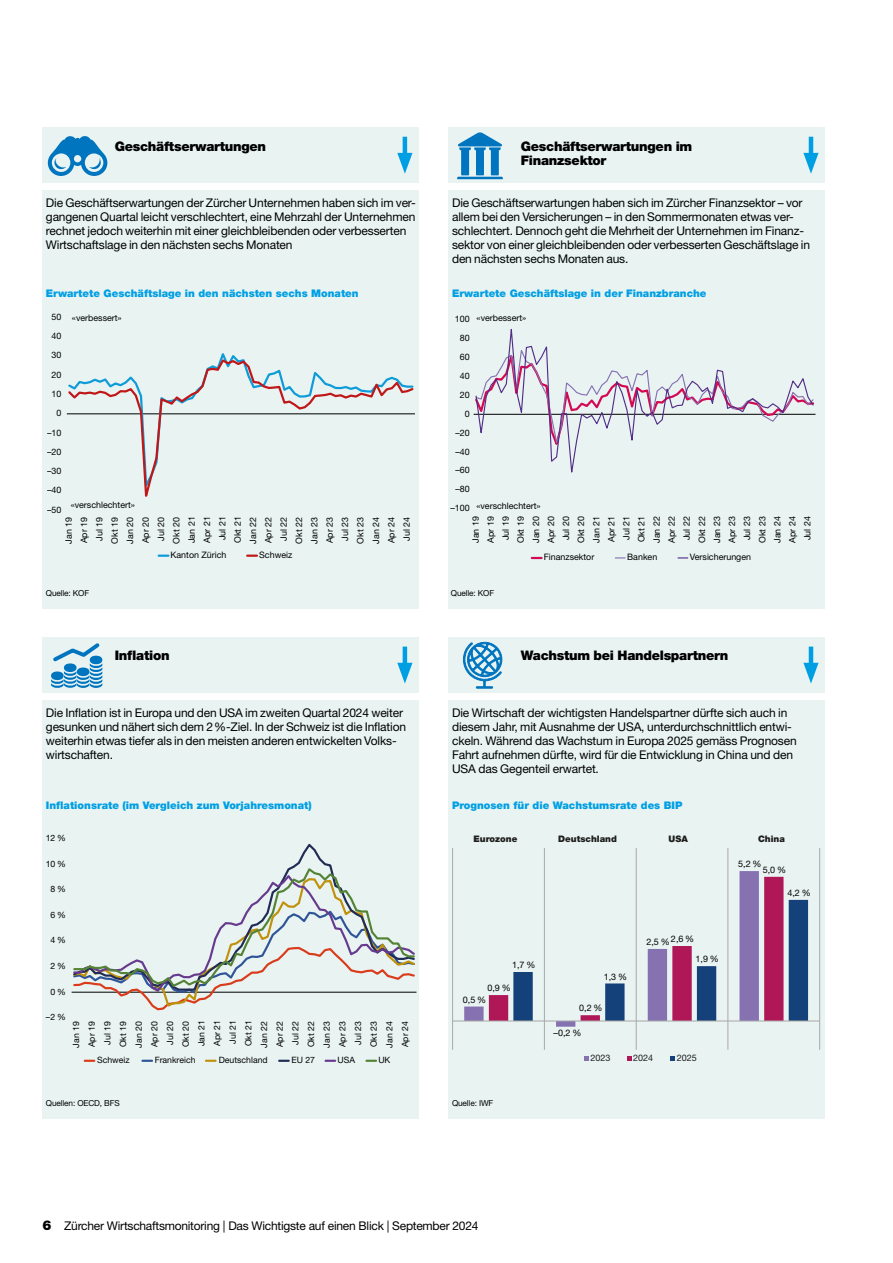
<style>
.page{position:relative;width:893px;height:1263px;background:#fff}
.page>*{position:absolute;margin:0;border:0;box-sizing:border-box;transform-origin:0 0}
.t1{font:900 13.2px/14.2px "Helvetica Neue LT Std";letter-spacing:-.02em;color:#000}
.t2{font:12px/14px "Helvetica Neue LT Std";letter-spacing:-.01em;color:#000}
.t3{font:900 10.5px "Helvetica Neue LT Std";color:#009fe3}
.t4{font:9px "Helvetica Neue LT Std";color:#000}
.t5{font:900 9px "Helvetica Neue LT Std";color:#1e1e1c}
.t6{font:9px "Helvetica Neue LT Std";color:#1d1e1c}
.t7{font:8.85px/15.3px "Helvetica Neue LT Std";color:#000;text-align:center}
.t8{font:8.7px/15.6px "Helvetica Neue LT Std";color:#000;text-align:center}
.t9{font:8.7px "Helvetica Neue LT Std";color:#010202}
.t10{font:8.25px "Helvetica Neue LT Std";letter-spacing:-.015em;color:#000}
.s1{font-weight:900;font-size:13.5px}
</style>
<div class="page">
<div style="left:43px;top:190px;width:376px;height:419px;background:#e8f3f2"></div>
<div style="left:449px;top:190px;width:376px;height:419px;background:#e8f3f2"></div>
<div style="left:449px;top:700px;width:376px;height:418px;background:#e8f3f2"></div>
<div style="left:43px;top:700px;width:376px;height:418px;background:#e8f3f2"></div>
<div style="left:449px;top:128px;width:376px;height:55px;background:#e8f3f2"></div>
<svg style="left:66px;top:358px;width:349px;height:139px"></svg>
<svg style="left:159px;top:555px;width:9px;height:2px"></svg>
<svg style="left:247px;top:555px;width:10px;height:2px"></svg>
<svg style="left:475px;top:329px;width:340px;height:144px"></svg>
<svg style="left:532px;top:557px;width:10px;height:2px"></svg>
<hr style="left:819px;top:848px;width:1px;height:202px;background:#a8a8a7">
<hr style="left:728px;top:848px;width:1px;height:202px;background:#a8a8a7">
<hr style="left:636px;top:848px;width:1px;height:202px;background:#a8a8a7">
<hr style="left:544px;top:848px;width:1px;height:202px;background:#a8a8a7">
<hr style="left:452px;top:848px;width:1px;height:202px;background:#a8a8a7">
<svg style="left:464px;top:871px;width:295px;height:156px"></svg>
<svg style="left:489px;top:877px;width:319px;height:144px"></svg>
<hr style="left:453px;top:1021px;width:367px;height:1px;background:#a8a8a7">
<svg style="left:584px;top:1056px;width:5px;height:5px"></svg>
<svg style="left:627px;top:1056px;width:4px;height:5px"></svg>
<svg style="left:670px;top:1056px;width:5px;height:5px"></svg>
<svg style="left:72px;top:866px;width:344px;height:145px"></svg>
<svg style="left:85px;top:1060px;width:9px;height:2px"></svg>
<svg style="left:142px;top:1060px;width:10px;height:2px"></svg>
<svg style="left:206px;top:1060px;width:10px;height:2px"></svg>
<svg style="left:279px;top:1060px;width:10px;height:2px"></svg>
<svg style="left:326px;top:1060px;width:9px;height:2px"></svg>
<svg style="left:366px;top:1060px;width:10px;height:2px"></svg>
<div style="left:43px;top:128px;width:376px;height:55px;background:#e8f3f2"></div>
<div style="left:43px;top:637px;width:376px;height:56px;background:#e8f3f2"></div>
<div style="left:449px;top:637px;width:376px;height:56px;background:#e8f3f2"></div>
<hr style="left:809px;top:647px;width:4px;height:24px;background:#009fe3">
<svg style="left:803px;top:663px;width:16px;height:21px"></svg>
<hr style="left:403px;top:137px;width:4px;height:24px;background:#009fe3">
<svg style="left:397px;top:153px;width:15px;height:21px"></svg>
<hr style="left:809px;top:137px;width:4px;height:24px;background:#009fe3">
<svg style="left:803px;top:153px;width:16px;height:21px"></svg>
<hr style="left:403px;top:647px;width:4px;height:24px;background:#009fe3">
<svg style="left:397px;top:663px;width:15px;height:21px"></svg>
<svg style="left:48px;top:136px;width:59px;height:40px"></svg>
<svg style="left:462px;top:641px;width:41px;height:48px"></svg>
<svg style="left:51px;top:643px;width:52px;height:45px"></svg>
<svg style="left:457px;top:132px;width:46px;height:47px"></svg>
<p class="t1" style="left:115px;top:139px;width:153px">Geschäftserwartungen</p>
<p class="t1" style="left:521px;top:139px;width:173px">Geschäftserwartungen im<br>Finanzsektor</p>
<p class="t2" style="left:46px;top:196px;width:371px">Die Geschäftserwartungen der Zürcher Unternehmen haben sich im ver&shy;gangenen Quartal leicht verschlechtert, eine Mehrzahl der Unternehmen rechnet jedoch weiterhin mit einer gleichbleibenden oder verbesserten Wirtschaftslage in den nächsten sechs Monaten</p>
<p class="t2" style="left:452px;top:196px;width:360px">Die Geschäftserwartungen haben sich im Zürcher Finanzsektor – vor allem bei den Versicherungen – in den Sommermonaten etwas ver&shy;schlechtert. Dennoch geht die Mehrheit der Unternehmen im Finanz&shy;sektor von einer gleichbleibenden oder verbesserten Geschäftslage in den nächsten sechs Monaten aus.</p>
<p class="t3" style="left:46px;top:287px;width:314px">Erwartete Geschäftslage in den nächsten sechs Monaten</p>
<p class="t3" style="left:452px;top:287px;width:256px">Erwartete Geschäftslage in der Finanzbranche</p>
<p class="t7" style="left:52px;top:309px;width:11px">50</p>
<p class="t7" style="left:72px;top:310px;width:51px">«verbessert»</p>
<p class="t7" style="left:477px;top:310px;width:51px">«verbessert»</p>
<p class="t7" style="left:455px;top:311px;width:16px">100</p>
<p class="t7" style="left:52px;top:328px;width:11px">40</p>
<p class="t7" style="left:460px;top:330px;width:11px">80</p>
<p class="t7" style="left:52px;top:347px;width:11px">30</p>
<p class="t7" style="left:460px;top:349px;width:11px">60</p>
<p class="t7" style="left:52px;top:367px;width:11px">20</p>
<p class="t7" style="left:460px;top:368px;width:11px">40</p>
<p class="t7" style="left:52px;top:386px;width:11px">10</p>
<p class="t7" style="left:460px;top:387px;width:11px">20</p>
<p class="t7" style="left:57px;top:405px;width:6px">0</p>
<p class="t7" style="left:465px;top:406px;width:6px">0</p>
<p class="t7" style="left:47px;top:425px;width:16px">–10</p>
<p class="t7" style="left:455px;top:425px;width:16px">–20</p>
<p class="t7" style="left:47px;top:444px;width:16px">–20</p>
<p class="t7" style="left:455px;top:444px;width:16px">–40</p>
<p class="t7" style="left:47px;top:463px;width:16px">–30</p>
<p class="t7" style="left:455px;top:462px;width:16px">–60</p>
<p class="t7" style="left:47px;top:482px;width:16px">–40</p>
<p class="t7" style="left:455px;top:481px;width:16px">–80</p>
<p class="t7" style="left:47px;top:502px;width:16px">–50</p>
<p class="t7" style="left:71px;top:497px;width:66px">«verschlechtert»</p>
<p class="t7" style="left:476px;top:498px;width:66px">«verschlechtert»</p>
<p class="t7" style="left:450px;top:500px;width:21px">–100</p>
<p class="t7" style="left:61px;top:544px;width:29px;rotate:-90deg">Jan 19<br>Apr 19<br>Jul 19<br>Okt 19<br>Jan 20<br>Apr 20<br>Jul 20<br>Okt 20<br>Jan 21<br>Apr 21<br>Jul 21<br>Okt 21<br>Jan 22<br>Apr 22<br>Jul 22<br>Okt 22<br>Jan 23<br>Apr 23<br>Jul 23<br>Okt 23<br>Jan 24<br>Apr 24<br>Jul 24</p>
<p class="t7" style="left:171px;top:547px;width:57px">Kanton Zürich</p>
<p class="t7" style="left:259px;top:547px;width:35px">Schweiz</p>
<p class="t7" style="left:468px;top:543px;width:29px;rotate:-90deg">Jan 19<br>Apr 19<br>Jul 19<br>Okt 19<br>Jan 20<br>Apr 20<br>Jul 20<br>Okt 20<br>Jan 21<br>Apr 21<br>Jul 21<br>Okt 21<br>Jan 22<br>Apr 22<br>Jul 22<br>Okt 22<br>Jan 23<br>Apr 23<br>Jul 23<br>Okt 23<br>Jan 24<br>Apr 24<br>Jul 24</p>
<p class="t7" style="left:544px;top:549px;width:52px">Finanzsektor</p>
<p class="t7" style="left:627px;top:549px;width:32px">Banken</p>
<p class="t7" style="left:690px;top:549px;width:63px">Versicherungen</p>
<p class="t10" style="left:46px;top:588px;width:45px">Quelle: KOF</p>
<p class="t10" style="left:451px;top:588px;width:45px">Quelle: KOF</p>
<p class="t1" style="left:115px;top:649px;width:56px">Inflation</p>
<p class="t1" style="left:521px;top:649px;width:209px">Wachstum bei Handelspartnern</p>
<p class="t2" style="left:46px;top:705px;width:362px">Die Inflation ist in Europa und den USA im zweiten Quartal 2024 weiter gesunken und nähert sich dem 2%-Ziel. In der Schweiz ist die Inflation weiterhin etwas tiefer als in den meisten anderen entwickelten Volks&shy;wirtschaften.</p>
<p class="t2" style="left:452px;top:705px;width:346px">Die Wirtschaft der wichtigsten Handelspartner dürfte sich auch in diesem Jahr, mit Ausnahme der USA, unterdurchschnittlich entwi&shy;ckeln. Während das Wachstum in Europa 2025 gemäss Prognosen Fahrt aufnehmen dürfte, wird für die Entwicklung in China und den USA das Gegenteil erwartet.</p>
<p class="t3" style="left:46px;top:799px;width:267px">Inflationsrate (im Vergleich zum Vorjahresmonat)</p>
<p class="t3" style="left:452px;top:799px;width:232px">Prognosen für die Wachstumsrate des BIP</p>
<p class="t8" style="left:46px;top:830px;width:22px">12 %</p>
<p class="t5" style="left:474px;top:833px;width:45px">Eurozone</p>
<p class="t5" style="left:558px;top:833px;width:60px">Deutschland</p>
<p class="t5" style="left:668px;top:833px;width:21px">USA</p>
<p class="t5" style="left:758px;top:833px;width:28px">China</p>
<p class="t8" style="left:46px;top:855px;width:22px">10 %</p>
<p class="t4" style="left:738px;top:858px;width:25px">5,2 %</p>
<p class="t4" style="left:763px;top:864px;width:25px">5,0 %</p>
<p class="t8" style="left:51px;top:881px;width:17px">8 %</p>
<p class="t4" style="left:787px;top:887px;width:25px">4,2 %</p>
<p class="t8" style="left:51px;top:907px;width:17px">6 %</p>
<p class="t8" style="left:51px;top:932px;width:17px">4 %</p>
<p class="t4" style="left:671px;top:934px;width:25px">2,6 %</p>
<p class="t4" style="left:646px;top:936px;width:25px">2,5 %</p>
<p class="t8" style="left:51px;top:958px;width:17px">2 %</p>
<p class="t4" style="left:512px;top:959px;width:25px">1,7 %</p>
<p class="t4" style="left:696px;top:954px;width:25px">1,9 %</p>
<p class="t4" style="left:604px;top:971px;width:25px">1,3 %</p>
<p class="t8" style="left:51px;top:983px;width:17px">0 %</p>
<p class="t8" style="left:46px;top:1009px;width:22px">–2%</p>
<p class="t8" style="left:68px;top:1047px;width:29px;rotate:-90deg">Jan 19<br>Apr 19<br>Jul 19<br>Okt 19<br>Jan 20<br>Apr 20<br>Jul 20<br>Okt 20<br>Jan 21<br>Apr 21<br>Jul 21<br>Okt 21<br>Jan 22<br>Apr 22<br>Jul 22<br>Okt 22<br>Jan 23<br>Apr 23<br>Jul 23<br>Okt 23<br>Jan 24<br>Apr 24</p>
<p class="t9" style="left:97px;top:1055px;width:34px">Schweiz</p>
<p class="t9" style="left:155px;top:1055px;width:42px">Frankreich</p>
<p class="t9" style="left:219px;top:1055px;width:50px">Deutschland</p>
<p class="t9" style="left:291px;top:1055px;width:25px">EU 27</p>
<p class="t9" style="left:338px;top:1055px;width:19px">USA</p>
<p class="t9" style="left:378px;top:1055px;width:14px">UK</p>
<p class="t4" style="left:487px;top:982px;width:25px">0,9 %</p>
<p class="t4" style="left:463px;top:994px;width:25px">0,5 %</p>
<p class="t4" style="left:579px;top:1003px;width:25px">0,2 %</p>
<p class="t4" style="left:554px;top:1027px;width:29px">–0,2 %</p>
<p class="t6" style="left:590px;top:1053px;width:22px">2023</p>
<p class="t6" style="left:633px;top:1053px;width:22px">2024</p>
<p class="t6" style="left:677px;top:1053px;width:22px">2025</p>
<p class="t10" style="left:46px;top:1098px;width:75px">Quellen: OECD, BFS</p>
<p class="t10" style="left:452px;top:1098px;width:43px">Quelle: IWF</p>
<p class="t2" style="left:43px;top:1219px;width:437px"><span class="s1">6</span> Zürcher Wirtschaftsmonitoring | Das Wichtigste auf einen Blick | September 2024</p>
</div>
